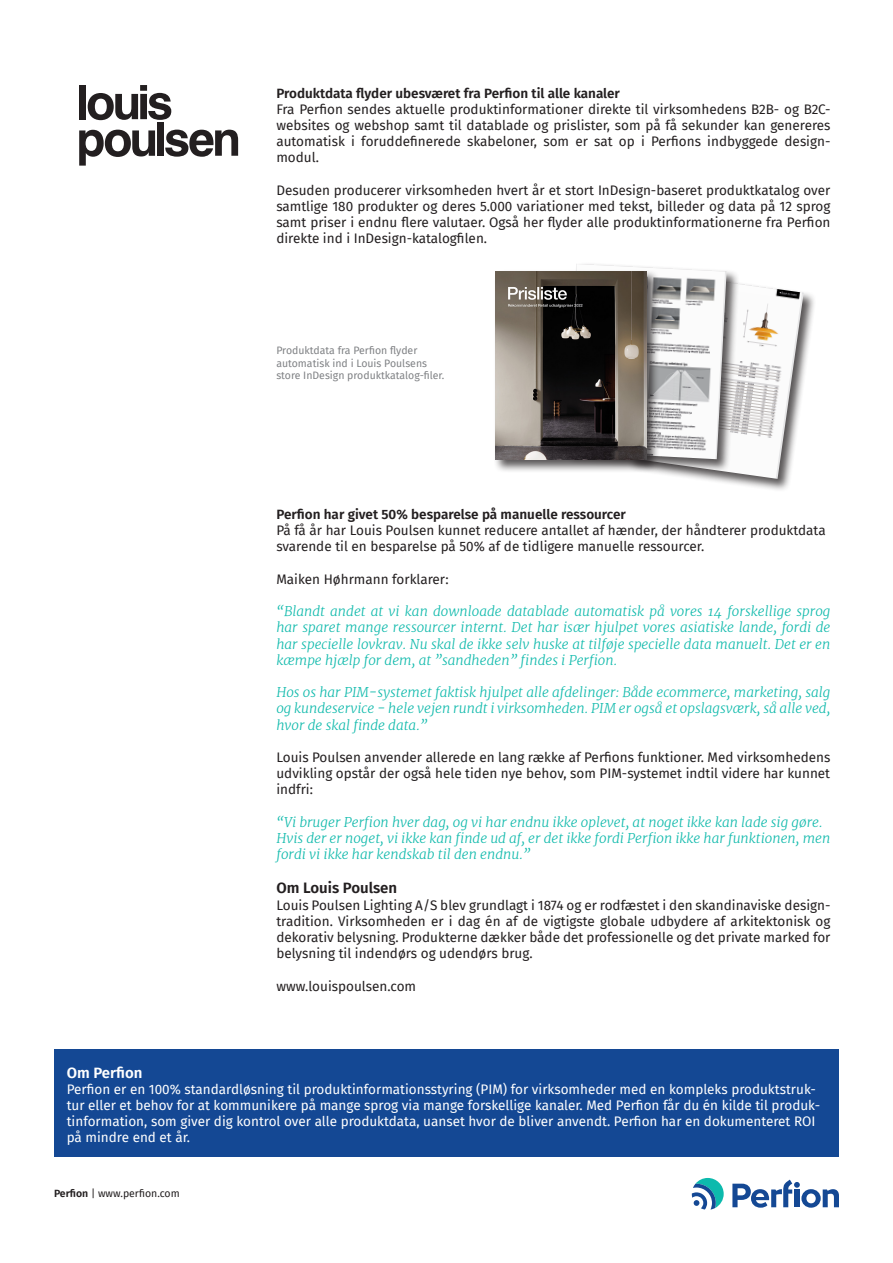
<style>
.page{position:relative;width:893px;height:1263px;background:#fff}
.page>*{position:absolute;margin:0;border:0;box-sizing:border-box;transform-origin:0 0}
.t1{font:600 15px "Fira Sans";color:#231f20}
.t2{font:600 15px "Fira Sans";color:#fff}
.t3{font:13.5px/16.2px "Fira Sans";color:#231f20;text-align:justify}
.t4{font:italic 300 13.5px/16.2px "Merriweather";color:#10baac;text-align:justify}
.t5{font:13.5px/16.2px "Fira Sans";color:#fff}
.t6{font:600 13.5px "Fira Sans";color:#231f20}
.t7{font:10.5px/12.6px "Fira Sans";color:#808285}
.t8{font:10.5px "Fira Sans";color:#231f20}
.s1{font-weight:600}
</style>
<div class="page">
<div style="left:54px;top:1049px;width:785px;height:108px;background:#144894"></div>
<div style="left:79px;top:85px;width:7px;height:34px;background:#231f20"></div>
<svg style="left:88px;top:85px;width:83px;height:35px"></svg>
<svg style="left:79px;top:130px;width:76px;height:36px"></svg>
<div style="left:157px;top:122px;width:7px;height:34px;background:#231f20"></div>
<svg style="left:165px;top:130px;width:73px;height:27px"></svg>
<svg style="left:692px;top:1178px;width:32px;height:31px"></svg>
<svg style="left:732px;top:1179px;width:107px;height:29px"></svg>
<div style="left:628px;top:271px;width:189px;height:221px;background:#231f20;opacity:.75"></div>
<img style="left:629px;top:272px;width:175px;height:207px">
<div style="left:565px;top:262px;width:174px;height:210px;background:#231f20;opacity:.75"></div>
<img style="left:567px;top:264px;width:160px;height:195px">
<div style="left:493px;top:269px;width:166px;height:204px;background:#231f20;opacity:.75"></div>
<img style="left:495px;top:272px;width:151px;height:187px">
<p class="t6" style="left:276px;top:82px;width:345px">Produktdata flyder ubesværet fra Perfion til alle kanaler</p>
<p class="t3" style="left:276px;top:101px;width:556px">Fra Perfion sendes aktuelle produktinformationer direkte til virksomhedens B2B- og B2C&shy;websites og webshop samt til datablade og prislister, som på få sekunder kan genereres automatisk i foruddefinerede skabeloner, som er sat op i Perfions indbyggede design&shy;modul.</p>
<p class="t3" style="left:276px;top:182px;width:556px">Desuden producerer virksomheden hvert år et stort InDesign-baseret produktkatalog over samtlige 180 produkter og deres 5.000 variationer med tekst, billeder og data på 12 sprog samt priser i endnu flere valutaer. Også her flyder alle produktinformationerne fra Perfion direkte ind i InDesign-katalogfilen.</p>
<p class="t7" style="left:276px;top:344px;width:169px">Produktdata fra Perfion flyder automatisk ind i Louis Poulsens store InDesign produktkatalog-filer.</p>
<p class="t6" style="left:276px;top:503px;width:351px">Perfion har givet 50% besparelse på manuelle ressourcer</p>
<p class="t3" style="left:276px;top:522px;width:551px">På få år har Louis Poulsen kunnet reducere antallet af hænder, der håndterer produktdata</p>
<p class="t3" style="left:276px;top:538px;width:429px">svarende til en besparelse på 50% af de tidligere manuelle ressourcer.</p>
<p class="t3" style="left:276px;top:570px;width:174px">Maiken Høhrmann forklarer:</p>
<p class="t4" style="left:276px;top:603px;width:556px">“Blandt andet at vi kan downloade datablade automatisk på vores 14 forskellige sprog har sparet mange ressourcer internt. Det har især hjulpet vores asiatiske lande, fordi de har specielle lovkrav. Nu skal de ikke selv huske at tilføje specielle data manuelt. Det er en kæmpe hjælp for dem, at ”sandheden” findes i Perfion.</p>
<p class="t4" style="left:276px;top:684px;width:556px">Hos os har PIM-systemet faktisk hjulpet alle afdelinger: Både ecommerce, marketing, salg og kundeservice - hele vejen rundt i virksomheden. PIM er også et opslagsværk, så alle ved, hvor de skal finde data.”</p>
<p class="t3" style="left:276px;top:749px;width:555px">Louis Poulsen anvender allerede en lang række af Perfions funktioner. Med virksomhedens udvikling opstår der også hele tiden nye behov, som PIM-systemet indtil videre har kunnet indfri:</p>
<p class="t4" style="left:276px;top:813px;width:548px">“Vi bruger Perfion hver dag, og vi har endnu ikke oplevet, at noget ikke kan lade sig gøre.</p>
<p class="t4" style="left:276px;top:830px;width:556px">Hvis der er noget, vi ikke kan finde ud af, er det ikke fordi Perfion ikke har funktionen, men fordi vi ikke har kendskab til den endnu.”</p>
<p class="t1" style="left:276px;top:876px;width:122px">Om Louis Poulsen</p>
<p class="t3" style="left:276px;top:896px;width:556px">Louis Poulsen Lighting A/S blev grundlagt i 1874 og er rodfæstet i den skandinaviske design&shy;tradition. Virksomheden er i dag én af de vigtigste globale udbydere af arkitektonisk og dekorativ belysning. Produkterne dækker både det professionelle og det private marked for belysning til indendørs og udendørs brug.</p>
<p class="t3" style="left:276px;top:977px;width:141px">www.louispoulsen.com</p>
<p class="t2" style="left:67px;top:1060px;width:77px">Om Perfion</p>
<p class="t5" style="left:67px;top:1080px;width:755px">Perfion er en 100% standardløsning til produktinformationsstyring (PIM) for virksomheder med en kompleks produktstruk&shy;tur eller et behov for at kommunikere på mange sprog via mange forskellige kanaler. Med Perfion får du én kilde til produk&shy;tinformation, som giver dig kontrol over alle produktdata, uanset hvor de bliver anvendt. Perfion har en dokumenteret ROI på mindre end et år.</p>
<p class="t8" style="left:54px;top:1185px;width:127px"><span class="s1">Perfion</span> | www.perfion.com</p>
</div>
